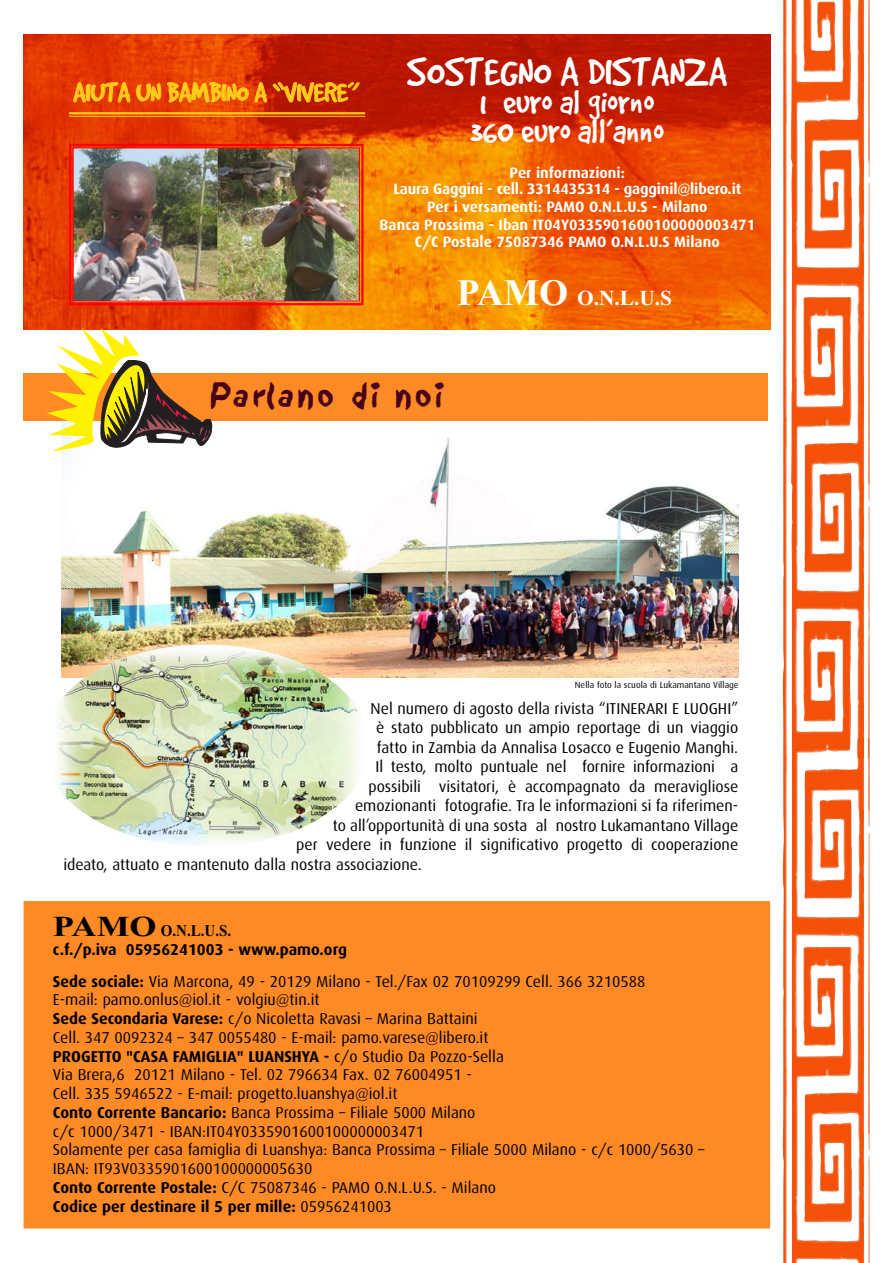
<style>
.page{position:relative;width:893px;height:1263px;background:#fff}
.page>*{position:absolute;margin:0;border:0;box-sizing:border-box;transform-origin:0 0}
.t1{font:45px "Good Dog Plain";color:#fff}
.t2{font:37.5px/28.5px "Good Dog Plain";color:#fff}
.t3{font:30.3px "Good Dog Plain";color:#ffcc1a}
.t4{font:30px "Sand";color:#47011d}
.t5{font:700 21.3px "Times New Roman";color:#fff}
.t6{font:700 16.5px "Times New Roman";color:#000;scale:.91 1}
.t7{font:15.75px/18.8px "Dax";color:#000}
.t8{font:700 15px/17.9px "Dax";color:#fff;text-align:center}
.t9{font:9px "Dax";color:#000}
.s1{font-size:37.35px}
.s2{font-size:28.95px}
.s3{font-weight:700}
</style>
<div class="page">
<img style="left:782px;top:0;width:88px;height:1263px">
<img style="left:24px;top:34px;width:746px;height:296px">
<img style="left:75px;top:150px;width:283px;height:150px">
<div style="left:69px;top:144px;width:295px;height:161px;border:2px solid #f00"></div>
<hr style="left:69px;top:112px;width:296px;height:2px;background:#ffcc1a">
<hr style="left:69px;top:116px;width:296px;height:1px;background:#ffcc1a">
<div style="left:25px;top:902px;width:744px;height:325px;background:#fe8a25"></div>
<div style="left:24px;top:901px;width:746px;height:327px;border:2px solid #fe8a25"></div>
<img style="left:61px;top:438px;width:677px;height:239px">
<div style="left:24px;top:373px;width:743px;height:47px;background:#fe8a25"></div>
<svg style="left:45px;top:324px;width:169px;height:127px"></svg>
<img style="left:42px;top:645px;width:327px;height:202px;border-radius:50%">
<h3 class="t3" style="left:73px;top:74px;width:287px">AIUTA UN BAMBINO A “VIVERE”</h3>
<h1 class="t1" style="left:407px;top:44px;width:322px">SOSTEGNO A DISTANZA</h1>
<h2 class="t2" style="left:470px;top:87px;width:195px">1 euro al giorno<br>360 euro all’anno</h2>
<p class="t8" style="left:393px;top:165px;width:349px;line-height:16px">Per informazioni:<br>Laura Gaggini - cell. 3314435314 - gagginil@libero.it</p>
<p class="t8" style="left:379px;top:198px;width:377px">Per i versamenti: PAMO O.N.L.U.S - Milano<br>Banca Prossima - Iban IT04Y0335901600100000003471<br>C/C Postale 75087346 PAMO O.N.L.U.S Milano</p>
<h3 class="t5" style="left:457px;top:291px;width:217px"><span class="s1">PAMO</span> O.N.L.U.S</h3>
<h3 class="t4" style="left:211px;top:382px;width:234px">Parlano di noi</h3>
<p class="t9" style="left:575px;top:681px;width:165px">Nella foto la scuola di Lukamantano Village</p>
<p class="t7" style="left:371px;top:700px;width:369px">Nel numero di agosto della rivista “ITINERARI E LUOGHI”</p>
<p class="t7" style="left:376px;top:719px;width:363px">è stato pubblicato un ampio reportage di un viaggio</p>
<p class="t7" style="left:377px;top:739px;width:363px">fatto in Zambia da Annalisa Losacco e Eugenio Manghi.</p>
<p class="t7" style="left:375px;top:758px;width:364px">Il testo, molto puntuale nel fornire informazioni a</p>
<p class="t7" style="left:368px;top:778px;width:371px">possibili visitatori, è accompagnato da meravigliose</p>
<p class="t7" style="left:355px;top:797px;width:385px">emozionanti fotografie. Tra le informazioni si fa riferimen-</p>
<p class="t7" style="left:333px;top:817px;width:407px">to all’opportunità di una sosta al nostro Lukamantano Village</p>
<p class="t7" style="left:296px;top:836px;width:443px">per vedere in funzione il significativo progetto di cooperazione</p>
<p class="t7" style="left:63px;top:856px;width:360px">ideato, attuato e mantenuto dalla nostra associazione.</p>
<p class="t6" style="left:53px;top:925px;width:197px"><span class="s2">PAMO</span> O.N.L.U.S.</p>
<p class="t7" style="left:53px;top:935px;width:594px;line-height:31.5px"><span class="s3">c.f./p.iva 05956241003 - www.pamo.org<br>Sede sociale:</span> Via Marcona, 49 - 20129 Milano - Tel./Fax 02 70109299 Cell. 366 3210588</p>
<p class="t7" style="left:53px;top:991px;width:653px">E-mail: pamo.onlus@iol.it - volgiu@tin.it<br><span class="s3">Sede Secondaria Varese:</span> c/o Nicoletta Ravasi – Marina Battaini<br>Cell. 347 0092324 – 347 0055480 - E-mail: pamo.varese@libero.it<br><span class="s3">PROGETTO "CASA FAMIGLIA" LUANSHYA -</span> c/o Studio Da Pozzo-Sella<br>Via Brera,6 20121 Milano - Tel. 02 796634 Fax. 02 76004951 -<br>Cell. 335 5946522 - E-mail: progetto.luanshya@iol.it<br><span class="s3">Conto Corrente Bancario:</span> Banca Prossima – Filiale 5000 Milano<br>c/c 1000/3471 - IBAN:IT04Y0335901600100000003471<br>Solamente per casa famiglia di Luanshya: Banca Prossima – Filiale 5000 Milano - c/c 1000/5630 – IBAN: IT93V0335901600100000005630<br><span class="s3">Conto Corrente Postale:</span> C/C 75087346 - PAMO O.N.L.U.S. - Milano<br><span class="s3">Codice per destinare il 5 per mille:</span> 05956241003</p>
</div>
